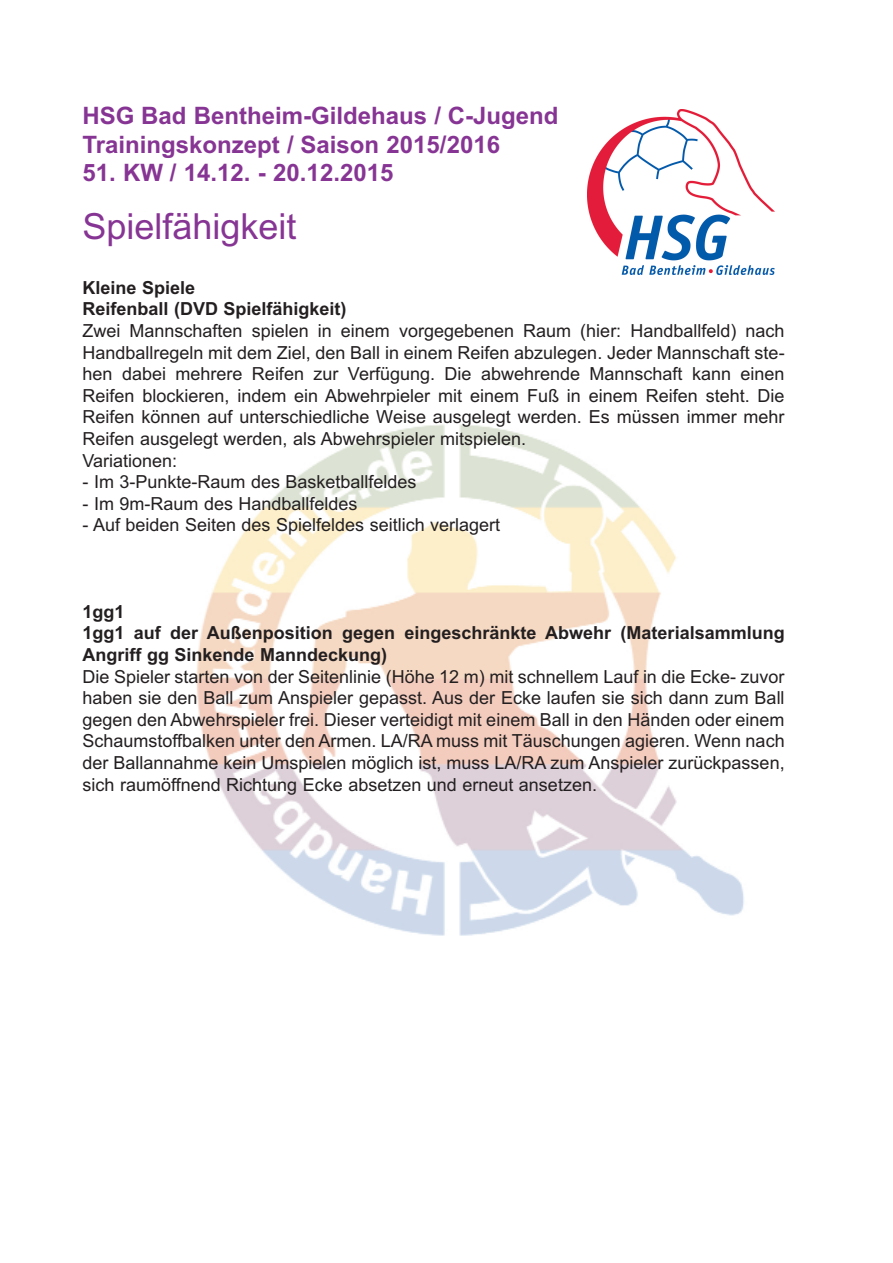
<style>
.page{position:relative;width:893px;height:1263px;background:#fff}
.page>*{position:absolute;margin:0;border:0;box-sizing:border-box;transform-origin:0 0}
.t1{font:36px "Arial";color:#873594}
.t2{font:700 24px/28.8px "Arial";color:#873594}
.t3{font:18px/21.6px "Arial";color:#231f20}
.t4{font:700 18px/21.6px "Arial";color:#231f20}
</style>
<div class="page">
<img style="left:196px;top:424px;width:548px;height:512px">
<img style="left:588px;top:110px;width:187px;height:165px">
<h2 class="t2" style="left:82px;top:102px;width:478px">HSG Bad Bentheim-Gildehaus / C-Jugend<br>Trainingskonzept / Saison 2015/2016</h2>
<h2 class="t2" style="left:82px;top:159px;width:312px">51. KW / 14.12. - 20.12.2015</h2>
<h1 class="t1" style="left:82px;top:203px;width:216px">Spielfähigkeit</h1>
<p class="t4" style="left:82px;top:277px;width:266px">Kleine Spiele<br>Reifenball (DVD Spielfähigkeit)</p>
<p class="t3" style="left:82px;top:320px;width:704px">Zwei Mannschaften spielen in einem vorgegebenen Raum (hier: Handballfeld) nach Handballregeln mit dem Ziel, den Ball in einem Reifen abzulegen. Jeder Mannschaft ste&shy;hen dabei mehrere Reifen zur Verfügung. Die abwehrende Mannschaft kann einen Reifen blockieren, indem ein Abwehrpieler mit einem Fuß in einem Reifen steht. Die Reifen können auf unterschiedliche Weise ausgelegt werden. Es müssen immer mehr Reifen ausgelegt werden, als Abwehrspieler mitspielen.<br>Variationen:</p>
<p class="t3" style="left:82px;top:471px;width:336px">- Im 3-Punkte-Raum des Basketballfeldes</p>
<p class="t3" style="left:82px;top:493px;width:277px">- Im 9m-Raum des Handballfeldes</p>
<p class="t3" style="left:82px;top:514px;width:419px">- Auf beiden Seiten des Spielfeldes seitlich verlagert</p>
<p class="t4" style="left:82px;top:601px;width:704px">1gg1<br>1gg1 auf der Außenposition gegen eingeschränkte Abwehr (Materialsammlung<br>Angriff gg Sinkende Manndeckung)</p>
<p class="t3" style="left:82px;top:666px;width:704px;text-align:justify">Die Spieler starten von der Seitenlinie (Höhe 12 m) mit schnellem Lauf in die Ecke- zuvor haben sie den Ball zum Anspieler gepasst. Aus der Ecke laufen sie sich dann zum Ball gegen den Abwehrspieler frei. Dieser verteidigt mit einem Ball in den Händen oder einem Schaumstoffbalken unter den Armen. LA/RA muss mit Täuschungen agieren. Wenn nach der Ballannahme kein Umspielen möglich ist, muss LA/RA zum Anspieler zurückpassen, sich raumöffnend Richtung Ecke absetzen und erneut ansetzen.</p>
</div>
